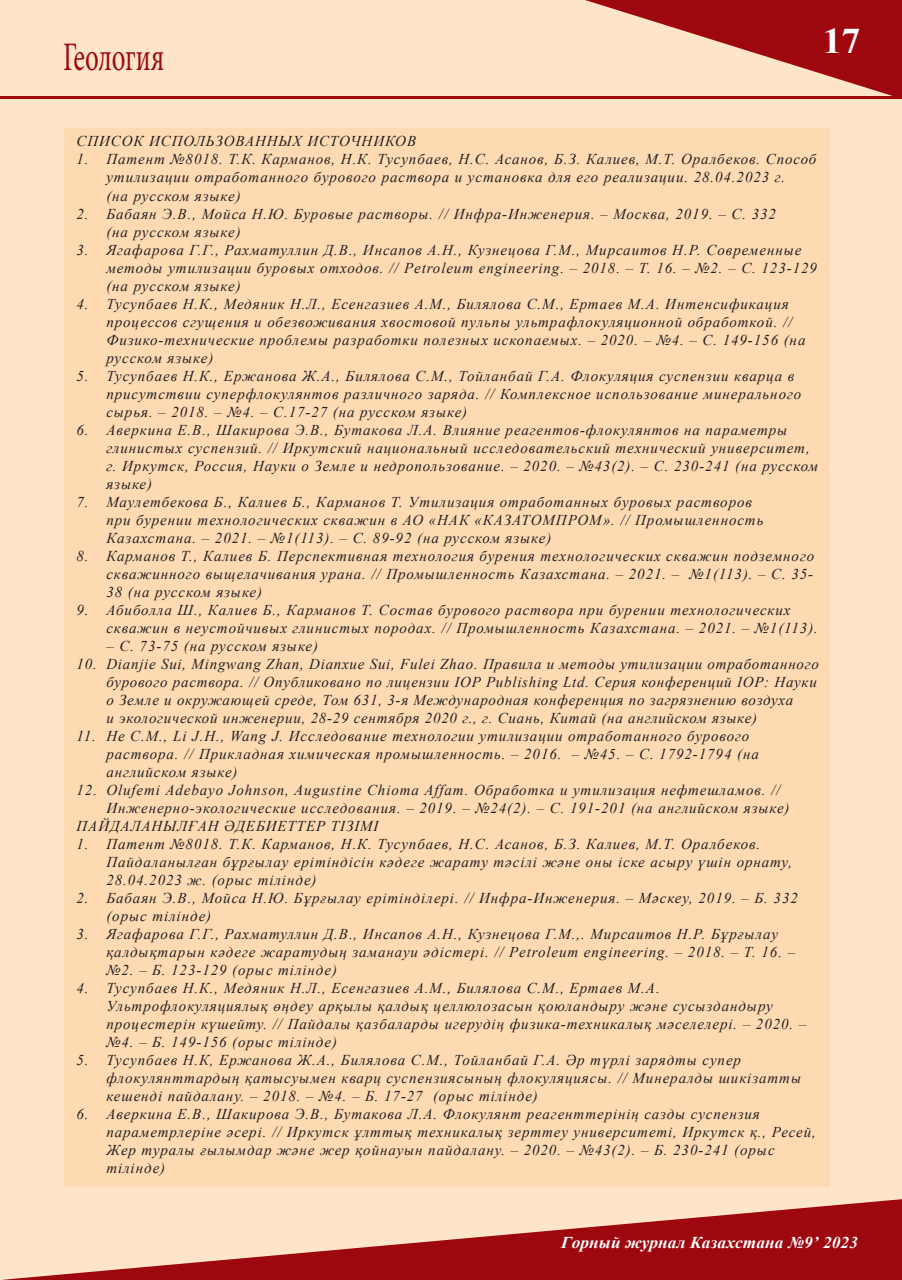
<style>
.page{position:relative;width:902px;height:1280px;background:#fff}
.page>*{position:absolute;margin:0;border:0;box-sizing:border-box;transform-origin:0 0}
.Рубрика{font:40.5px "Minion Pro";letter-spacing:-.005em;color:#9d070d;scale:.67 1}
.t1{font:700 36px "Times New Roman";color:#fff;scale:1.05 1}
.t2{font:italic 700 16.5px "Times New Roman";letter-spacing:.005em;color:#fff;scale:1.05 1}
.литература{font:italic 15px/18px "Times New Roman";letter-spacing:.06em;color:#231f20}
</style>
<div class="page">
<div style="left:1px;top:1px;width:900px;height:1278px;background:#fee5ca"></div>
<svg style="left:585px;top:0;width:316px;height:96px"></svg>
<svg style="left:0;top:1199px;width:901px;height:81px"></svg>
<hr style="left:1px;top:96px;width:900px;height:3px;background:#9d070d">
<div style="left:64px;top:128px;width:765px;height:1058px;background:#fedab3"></div>
<p class="Рубрика" style="left:63px;top:30px;width:152px">Геология</p>
<h2 class="t1" style="left:822px;top:15px;width:38px">17</h2>
<p class="литература" style="left:77px;top:132px;width:341px">СПИСОК ИСПОЛЬЗОВАННЫХ ИСТОЧНИКОВ</p>
<p class="литература" style="left:106px;top:150px;width:711px;text-indent:-30px">1. Патент №8018. Т.К. Карманов, Н.К. Тусупбаев, Н.С. Асанов, Б.З. Калиев, М.Т. Оралбеков. Способ утилизации отработанного бурового раствора и установка для его реализации. 28.04.2023 г.<br>(на русском языке)</p>
<p class="литература" style="left:106px;top:204px;width:671px;text-indent:-30px">2. Бабаян Э.В., Мойса Н.Ю. Буровые растворы. // Инфра-Инженерия. – Москва, 2019. – С. 332 (на русском языке)</p>
<p class="литература" style="left:106px;top:240px;width:712px;text-indent:-30px">3. Ягафарова Г.Г., Рахматуллин Д.В., Инсапов А.Н., Кузнецова Г.М., Мирсаитов Н.Р. Современные методы утилизации буровых отходов. // Petroleum engineering. – 2018. – Т. 16. – №2. – С. 123-129 (на русском языке)</p>
<p class="литература" style="left:106px;top:294px;width:700px;text-indent:-30px">4. Тусупбаев Н.К., Медяник Н.Л., Есенгазиев А.М., Билялова С.М., Ертаев М.А. Интенсификация процессов сгущения и обезвоживания хвостовой пульпы ультрафлокуляционной обработкой. // Физико-технические проблемы разработки полезных ископаемых. – 2020. – №4. – С. 149-156 (на русском языке)</p>
<p class="литература" style="left:106px;top:366px;width:696px;text-indent:-30px">5. Тусупбаев Н.К., Ержанова Ж.А., Билялова С.М., Тойланбай Г.А. Флокуляция суспензии кварца в присутствии суперфлокулянтов различного заряда. // Комплексное использование минерального сырья. – 2018. – №4. – С.17-27 (на русском языке)</p>
<p class="литература" style="left:106px;top:420px;width:713px;text-indent:-30px">6. Аверкина Е.В., Шакирова Э.В., Бутакова Л.А. Влияние реагентов-флокулянтов на параметры глинистых суспензий. // Иркутский национальный исследовательский технический университет, г. Иркутск, Россия, Науки о Земле и недропользование. – 2020. – №43(2). – С. 230-241 (на русском языке)</p>
<p class="литература" style="left:106px;top:492px;width:658px;text-indent:-30px">7. Маулетбекова Б., Калиев Б., Карманов Т. Утилизация отработанных буровых растворов при бурении технологических скважин в АО «НАК «КАЗАТОМПРОМ». // Промышленность<br>Казахстана. – 2021. – №1(113). – С. 89-92 (на русском языке)</p>
<p class="литература" style="left:106px;top:546px;width:709px;text-align:justify;text-indent:-30px">8. Карманов Т., Калиев Б. Перспективная технология бурения технологических скважин подземного скважинного выщелачивания урана. // Промышленность Казахстана. – 2021. – №1(113). – С. 35- 38 (на русском языке)</p>
<p class="литература" style="left:106px;top:600px;width:713px;text-indent:-30px">9. Абиболла Ш., Калиев Б., Карманов Т. Состав бурового раствора при бурении технологических скважин в неустойчивых глинистых породах. // Промышленность Казахстана. – 2021. – №1(113).</p>
<p class="литература" style="left:106px;top:636px;width:213px">– С. 73-75 (на русском языке)</p>
<p class="литература" style="left:106px;top:654px;width:714px;text-indent:-30px">10. Dianjie Sui, Mingwang Zhan, Dianxue Sui, Fulei Zhao. Правила и методы утилизации отработанного бурового раствора. // Опубликовано по лицензии IOP Publishing Ltd. Серия конференций IOP: Науки о Земле и окружающей среде, Том 631, 3-я Международная конференция по загрязнению воздуха<br>и экологической инженерии, 28-29 сентября 2020 г., г. Сиань, Китай (на английском языке)</p>
<p class="литература" style="left:106px;top:726px;width:654px;text-indent:-30px">11. He C.M., Li J.H., Wang J. Исследование технологии утилизации отработанного бурового раствора. // Прикладная химическая промышленность. – 2016. – №45. – С. 1792-1794 (на английском языке)</p>
<p class="литература" style="left:106px;top:780px;width:684px;text-indent:-30px">12. Olufemi Adebayo Johnson, Augustine Chioma Affam. Обработка и утилизация нефтешламов. //<br>Инженерно-экологические исследования. – 2019. – №24(2). – С. 191-201 (на английском языке)</p>
<p class="литература" style="left:77px;top:816px;width:303px">ПАЙДАЛАНЫЛҒАН ӘДЕБИЕТТЕР ТІЗІМІ</p>
<p class="литература" style="left:106px;top:834px;width:687px;text-indent:-30px">1. Патент №8018. Т.К. Карманов, Н.К. Тусупбаев, Н.С. Асанов, Б.З. Калиев, М.Т. Оралбеков.<br>Пайдаланылған бұрғылау ерітіндісін кәдеге жарату тәсілі және оны іске асыру үшін орнату,<br>28.04.2023 ж. (орыс тілінде)</p>
<p class="литература" style="left:106px;top:888px;width:693px;text-indent:-30px">2. Бабаян Э.В., Мойса Н.Ю. Бұрғылау ерітінділері. // Инфра-Инженерия. – Мәскеу, 2019. – Б. 332 (орыс тілінде)</p>
<p class="литература" style="left:106px;top:924px;width:690px;text-indent:-30px">3. Ягафарова Г.Г., Рахматуллин Д.В., Инсапов А.Н., Кузнецова Г.М.,. Мирсаитов Н.Р. Бұрғылау қалдықтарын кәдеге жаратудың заманауи әдістері. // Petroleum engineering. – 2018. – Т. 16. – №2. – Б. 123-129 (орыс тілінде)</p>
<p class="литература" style="left:106px;top:978px;width:701px;text-indent:-30px">4. Тусупбаев Н.К., Медяник Н.Л., Есенгазиев А.М., Билялова С.М., Ертаев М.А.<br>Ультрофлокуляциялық өңдеу арқылы қалдық целлюлозасын қоюландыру және сусыздандыру процестерін күшейту. // Пайдалы қазбаларды игерудің физика-техникалық мәселелері. – 2020. – №4. – Б. 149-156 (орыс тілінде)</p>
<p class="литература" style="left:106px;top:1050px;width:696px;text-indent:-30px">5. Тусупбаев Н.К, Ержанова Ж.А., Билялова С.М., Тойланбай Г.А. Әр түрлі зарядты супер флокулянттардың қатысуымен кварц суспензиясының флокуляциясы. // Минералды шикізатты кешенді пайдалану. – 2018. – №4. – Б. 17-27 (орыс тілінде)</p>
<p class="литература" style="left:106px;top:1104px;width:711px;text-indent:-30px">6. Аверкина Е.В., Шакирова Э.В., Бутакова Л.А. Флокулянт реагенттерінің сазды суспензия параметрлеріне әсері. // Иркутск ұлттық техникалық зерттеу университеті, Иркутск қ., Ресей, Жер туралы ғылымдар және жер қойнауын пайдалану. – 2020. – №43(2). – Б. 230-241 (орыс тілінде)</p>
<p class="t2" style="left:561px;top:1231px;width:284px">Горный журнал Казахстана №9’ 2023</p>
</div>
